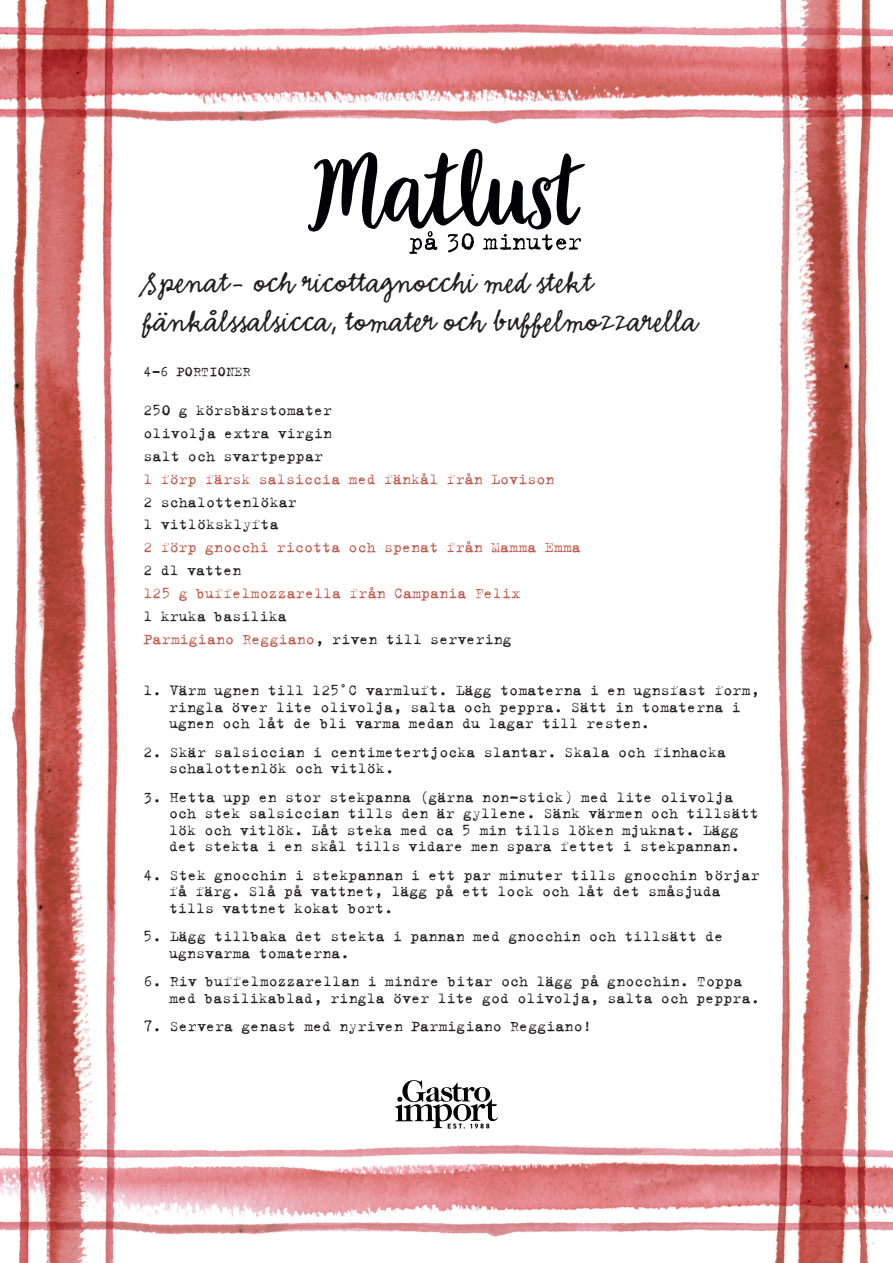
<style>
.page{position:relative;width:893px;height:1263px;background:#fff}
.page>*{position:absolute;margin:0;border:0;box-sizing:border-box;transform-origin:0 0}
.t1{font:33px/39px "Emmascript MVB Std";color:#231f20}
.t2{font:16.5px/16.5px "Trixie Text";color:#231f20}
.t3{font:16.5px "Trixie Text";color:#c05a4d}
.t4{font:15px "Trixie Text";color:#231f20}
.s1{color:#c05a4d}
</style>
<div class="page">
<img style="left:0;top:0;width:893px;height:1263px">
<svg style="left:395px;top:1080px;width:103px;height:48px"></svg>
<svg style="left:308px;top:149px;width:277px;height:105px"></svg>
<h1 class="t1" style="left:144px;top:264px;width:556px">Spenat- och ricottagnocchi med stekt fänkålssalsicca, tomater och buffelmozzarella</h1>
<p class="t4" style="left:144px;top:362px;width:109px">4-6 PORTIONER</p>
<p class="t2" style="left:144px;top:399px;width:190px;line-height:23px;text-align:justify">250 g körsbärstomater olivolja extra virgin salt och svartpeppar</p>
<p class="t3" style="left:144px;top:469px;width:413px">1 förp färsk salsiccia med fänkål från Lovison</p>
<p class="t2" style="left:144px;top:490px;width:155px;line-height:23px">2 schalottenlökar<br>1 vitlöksklyfta</p>
<p class="t3" style="left:144px;top:538px;width:439px">2 förp gnocchi ricotta och spenat från Mamma Emma</p>
<p class="t2" style="left:144px;top:562px;width:100px">2 dl vatten</p>
<p class="t3" style="left:144px;top:584px;width:378px">125 g buffelmozzarella från Campania Felix</p>
<p class="t2" style="left:144px;top:605px;width:370px;line-height:23px">1 kruka basilika<br><span class="s1">Parmigiano Reggiano</span>, riven till servering</p>
<p class="t2" style="left:169px;top:682px;width:592px;text-indent:-26px">1. Värm ugnen till 125˚C varmluft. Lägg tomaterna i en ugnsfast form, ringla över lite olivolja, salta och peppra. Sätt in tomaterna i ugnen och låt de bli varma medan du lagar till resten.</p>
<p class="t2" style="left:169px;top:744px;width:559px;text-indent:-26px">2. Skär salsiccian i centimetertjocka slantar. Skala och finhacka schalottenlök och vitlök.</p>
<p class="t2" style="left:169px;top:789px;width:591px;text-indent:-26px">3. Hetta upp en stor stekpanna (gärna non-stick) med lite olivolja och stek salsiccian tills den är gyllene. Sänk värmen och tillsätt lök och vitlök. Låt steka med ca 5 min tills löken mjuknat. Lägg det stekta i en skål tills vidare men spara fettet i stekpannan.</p>
<p class="t2" style="left:169px;top:867px;width:592px;text-indent:-26px">4. Stek gnocchin i stekpannan i ett par minuter tills gnocchin börjar få färg. Slå på vattnet, lägg på ett lock och låt det småsjuda tills vattnet kokat bort.</p>
<p class="t2" style="left:169px;top:928px;width:556px;text-indent:-26px">5. Lägg tillbaka det stekta i pannan med gnocchin och tillsätt de ugnsvarma tomaterna.</p>
<p class="t2" style="left:169px;top:973px;width:592px;text-indent:-26px">6. Riv buffelmozzarellan i mindre bitar och lägg på gnocchin. Toppa med basilikablad, ringla över lite god olivolja, salta och peppra.</p>
<p class="t2" style="left:144px;top:1018px;width:450px">7. Servera genast med nyriven Parmigiano Reggiano!</p>
</div>
